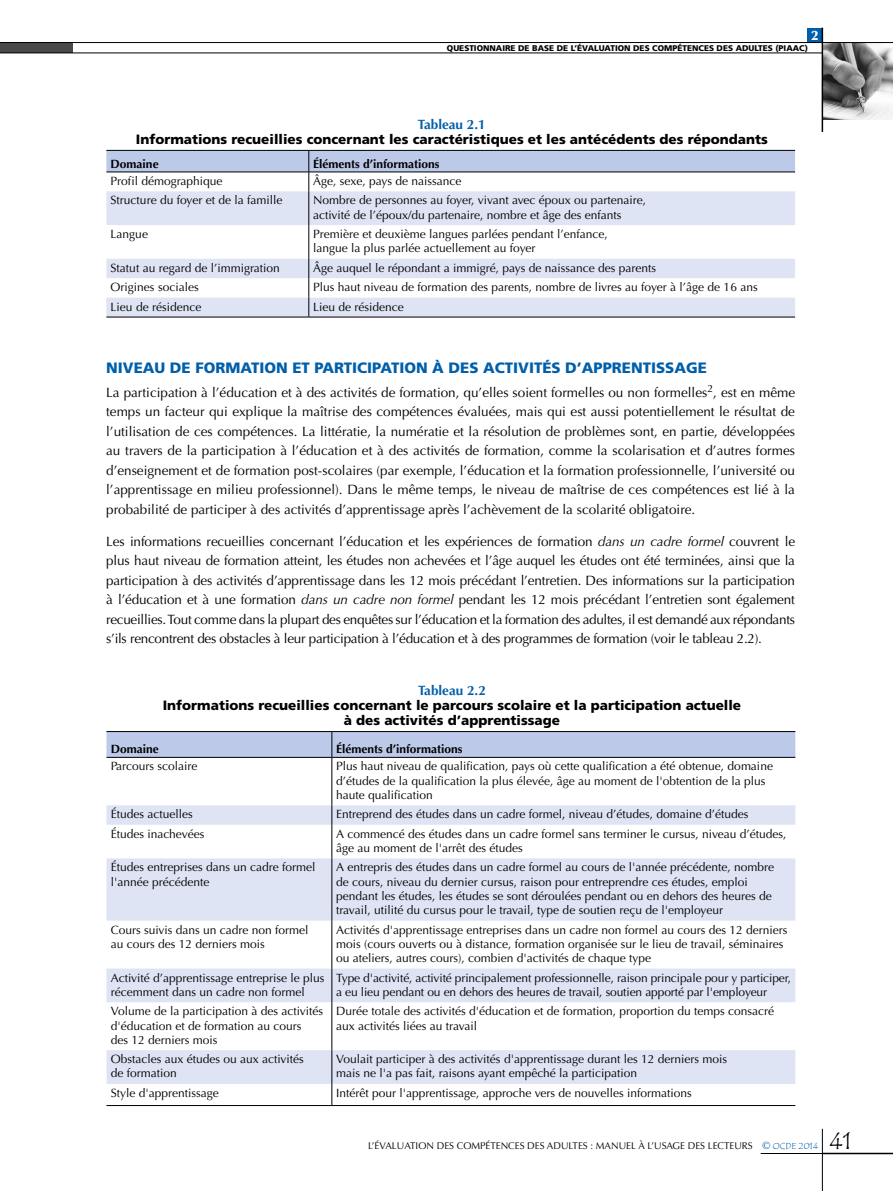
<style>
.page{position:relative;width:893px;height:1191px;background:#fff}
.page>*{position:absolute;margin:0;border:0;box-sizing:border-box;transform-origin:0 0}
.t1{font:24px "Tempus Sans ITC";color:#000}
.t2{font:900 15px "Frutiger LT Std";color:#005faa}
.t3{font:13.5px/19.5px "Optima LT Std";letter-spacing:-.02em;color:#000;text-align:justify}
.t4{font:900 13.5px/15px "Frutiger LT Std";color:#000;text-align:center}
.t5{font:700 13.5px "Optima LT Std";color:#005faa}
.t6{font:900 13.5px "Optima LT Std";color:#fff}
.t7{font:12px/14.2px "Optima LT Std";color:#000}
.t8{font:700 12px "Optima LT Std";color:#000}
.t9{font:9.75px "Optima LT Std";color:#000}
.t10{font:900 8.25px "Frutiger LT Std";color:#000}
.s1{font-style:italic}
.s2{font-size:10.5px;color:#005faa}
.s3{font-family:"Tempus Sans ITC";font-size:9px;color:#005faa}
</style>
<div class="page">
<img style="left:823px;top:43px;width:70px;height:76px">
<div style="left:0;top:43px;width:72px;height:10px;background:#4a4a49"></div>
<div style="left:807px;top:28px;width:15px;height:15px;background:#005faa"></div>
<hr style="left:0;top:42px;width:893px;height:1px;background:#000">
<hr style="left:0;top:53px;width:822px;height:1px;background:#000">
<hr style="left:822px;top:28px;width:1px;height:104px;background:#000">
<hr style="left:822px;top:1128px;width:1px;height:63px;background:#000">
<hr style="left:761px;top:1153px;width:61px;height:1px;background:#000">
<hr style="left:822px;top:1152px;width:71px;height:2px;background:#000">
<svg style="left:106px;top:191px;width:689px;height:126px;fill:#dee4f4"></svg>
<svg style="left:106px;top:150px;width:689px;height:41px"></svg>
<hr style="left:309px;top:191px;width:1px;height:34px;background:#000">
<hr style="left:309px;top:225px;width:1px;height:34px;background:#000">
<svg style="left:309px;top:259px;width:1px;height:58px"></svg>
<hr style="left:106px;top:317px;width:203px;height:1px;background:#000">
<hr style="left:309px;top:317px;width:486px;height:1px;background:#000">
<svg style="left:106px;top:805px;width:689px;height:278px;fill:#dee4f4"></svg>
<hr style="left:106px;top:757px;width:226px;height:1px;background:#000">
<hr style="left:332px;top:757px;width:463px;height:1px;background:#000">
<svg style="left:106px;top:731px;width:689px;height:26px"></svg>
<hr style="left:332px;top:757px;width:1px;height:48px;background:#000">
<svg style="left:332px;top:805px;width:1px;height:19px"></svg>
<hr style="left:332px;top:824px;width:1px;height:34px;background:#000">
<hr style="left:332px;top:858px;width:1px;height:62px;background:#000">
<hr style="left:332px;top:920px;width:1px;height:48px;background:#000">
<hr style="left:332px;top:968px;width:1px;height:34px;background:#000">
<hr style="left:332px;top:1002px;width:1px;height:48px;background:#000">
<hr style="left:332px;top:1050px;width:1px;height:33px;background:#000">
<svg style="left:332px;top:1083px;width:1px;height:22px"></svg>
<hr style="left:106px;top:1105px;width:226px;height:1px;background:#000">
<hr style="left:332px;top:1105px;width:463px;height:1px;background:#000">
<p class="t6" style="left:812px;top:28px;width:8px">2</p>
<p class="t10" style="left:447px;top:43px;width:362px">QUESTIONNAIRE DE BASE DE L’ÉVALUATION DES COMPÉTENCES DES ADULTES (PIAAC)</p>
<p class="t5" style="left:418px;top:117px;width:69px">Tableau 2.1</p>
<p class="t4" style="left:136px;top:132px;width:633px">Informations recueillies concernant les caractéristiques et les antécédents des répondants</p>
<p class="t8" style="left:111px;top:157px;width:50px">Domaine</p>
<p class="t8" style="left:313px;top:157px;width:128px">Éléments d’informations</p>
<p class="t7" style="left:111px;top:174px;width:113px">Profil démographique</p>
<p class="t7" style="left:313px;top:174px;width:150px">Âge, sexe, pays de naissance</p>
<p class="t7" style="left:111px;top:193px;width:173px">Structure du foyer et de la famille</p>
<p class="t7" style="left:313px;top:193px;width:335px">Nombre de personnes au foyer, vivant avec époux ou partenaire, activité de l’époux/du partenaire, nombre et âge des enfants</p>
<p class="t7" style="left:111px;top:227px;width:39px">Langue</p>
<p class="t7" style="left:313px;top:227px;width:296px">Première et deuxième langues parlées pendant l’enfance, langue la plus parlée actuellement au foyer</p>
<p class="t7" style="left:111px;top:261px;width:171px">Statut au regard de l’immigration</p>
<p class="t7" style="left:313px;top:261px;width:345px">Âge auquel le répondant a immigré, pays de naissance des parents</p>
<p class="t7" style="left:111px;top:280px;width:90px">Origines sociales</p>
<p class="t7" style="left:313px;top:280px;width:446px">Plus haut niveau de formation des parents, nombre de livres au foyer à l’âge de 16 ans</p>
<p class="t7" style="left:111px;top:300px;width:92px">Lieu de résidence</p>
<p class="t7" style="left:313px;top:300px;width:92px">Lieu de résidence</p>
<p class="t2" style="left:106px;top:358px;width:602px">NIVEAU DE FORMATION ET PARTICIPATION À DES ACTIVITÉS D’APPRENTISSAGE</p>
<p class="t3" style="left:106px;top:382px;width:690px">La participation à l’éducation et à des activités de formation, qu’elles soient formelles ou non formelles<sup>2</sup>, est en même temps un facteur qui explique la maîtrise des compétences évaluées, mais qui est aussi potentiellement le résultat de l’utilisation de ces compétences. La littératie, la numératie et la résolution de problèmes sont, en partie, développées au travers de la participation à l’éducation et à des activités de formation, comme la scolarisation et d’autres formes d’enseignement et de formation post-scolaires (par exemple, l’éducation et la formation professionnelle, l’université ou l’apprentissage en milieu professionnel). Dans le même temps, le niveau de maîtrise de ces compétences est lié à la probabilité de participer à des activités d’apprentissage après l’achèvement de la scolarité obligatoire.</p>
<p class="t3" style="left:106px;top:532px;width:690px">Les informations recueillies concernant l’éducation et les expériences de formation <span class="s1">dans un cadre formel</span> couvrent le plus haut niveau de formation atteint, les études non achevées et l’âge auquel les études ont été terminées, ainsi que la participation à des activités d’apprentissage dans les 12 mois précédant l’entretien. Des informations sur la participation à l’éducation et à une formation <span class="s1">dans un cadre non formel</span> pendant les 12 mois précédant l’entretien sont également recueillies. Tout comme dans la plupart des enquêtes sur l’éducation et la formation des adultes, il est demandé aux répondants s’ils rencontrent des obstacles à leur participation à l’éducation et à des programmes de formation (voir le tableau 2.2).</p>
<p class="t5" style="left:418px;top:682px;width:69px">Tableau 2.2</p>
<p class="t4" style="left:163px;top:698px;width:580px">Informations recueillies concernant le parcours scolaire et la participation actuelle à des activités d’apprentissage</p>
<p class="t8" style="left:111px;top:742px;width:50px">Domaine</p>
<p class="t8" style="left:336px;top:742px;width:128px">Éléments d’informations</p>
<p class="t7" style="left:111px;top:759px;width:88px">Parcours scolaire</p>
<p class="t7" style="left:336px;top:759px;width:438px">Plus haut niveau de qualification, pays où cette qualification a été obtenue, domaine d’études de la qualification la plus élevée, âge au moment de l'obtention de la plus haute qualification</p>
<p class="t7" style="left:111px;top:807px;width:84px">Études actuelles</p>
<p class="t7" style="left:336px;top:807px;width:414px">Entreprend des études dans un cadre formel, niveau d’études, domaine d’études</p>
<p class="t7" style="left:111px;top:826px;width:95px">Études inachevées</p>
<p class="t7" style="left:336px;top:826px;width:452px">A commencé des études dans un cadre formel sans terminer le cursus, niveau d’études, âge au moment de l'arrêt des études</p>
<p class="t7" style="left:111px;top:860px;width:206px">Études entreprises dans un cadre formel l'année précédente</p>
<p class="t7" style="left:336px;top:860px;width:440px">A entrepris des études dans un cadre formel au cours de l'année précédente, nombre de cours, niveau du dernier cursus, raison pour entreprendre ces études, emploi pendant les études, les études se sont déroulées pendant ou en dehors des heures de travail, utilité du cursus pour le travail, type de soutien reçu de l'employeur</p>
<p class="t7" style="left:111px;top:922px;width:199px">Cours suivis dans un cadre non formel au cours des 12 derniers mois</p>
<p class="t7" style="left:336px;top:922px;width:453px">Activités d'apprentissage entreprises dans un cadre non formel au cours des 12 derniers mois (cours ouverts ou à distance, formation organisée sur le lieu de travail, séminaires ou ateliers, autres cours), combien d'activités de chaque type</p>
<p class="t7" style="left:111px;top:970px;width:215px">Activité d’apprentissage entreprise le plus récemment dans un cadre non formel</p>
<p class="t7" style="left:336px;top:970px;width:456px">Type d'activité, activité principalement professionnelle, raison principale pour y participer, a eu lieu pendant ou en dehors des heures de travail, soutien apporté par l'employeur</p>
<p class="t7" style="left:111px;top:1004px;width:214px">Volume de la participation à des activités d'éducation et de formation au cours<br>des 12 derniers mois</p>
<p class="t7" style="left:336px;top:1004px;width:439px">Durée totale des activités d'éducation et de formation, proportion du temps consacré aux activités liées au travail</p>
<p class="t7" style="left:111px;top:1052px;width:195px">Obstacles aux études ou aux activités de formation</p>
<p class="t7" style="left:336px;top:1052px;width:393px">Voulait participer à des activités d'apprentissage durant les 12 derniers mois mais ne l'a pas fait, raisons ayant empêché la participation</p>
<p class="t7" style="left:111px;top:1085px;width:110px">Style d'apprentissage</p>
<p class="t7" style="left:336px;top:1085px;width:357px">Intérêt pour l'apprentissage, approche vers de nouvelles informations</p>
<p class="t9" style="left:368px;top:1140px;width:451px">L’ÉVALUATION DES COMPÉTENCES DES ADULTES : MANUEL À L’USAGE DES LECTEURS <span class="s2">©</span> <span class="s3">OCDE 2014</span></p>
<h1 class="t1" style="left:830px;top:1125px;width:24px">41</h1>
</div>
